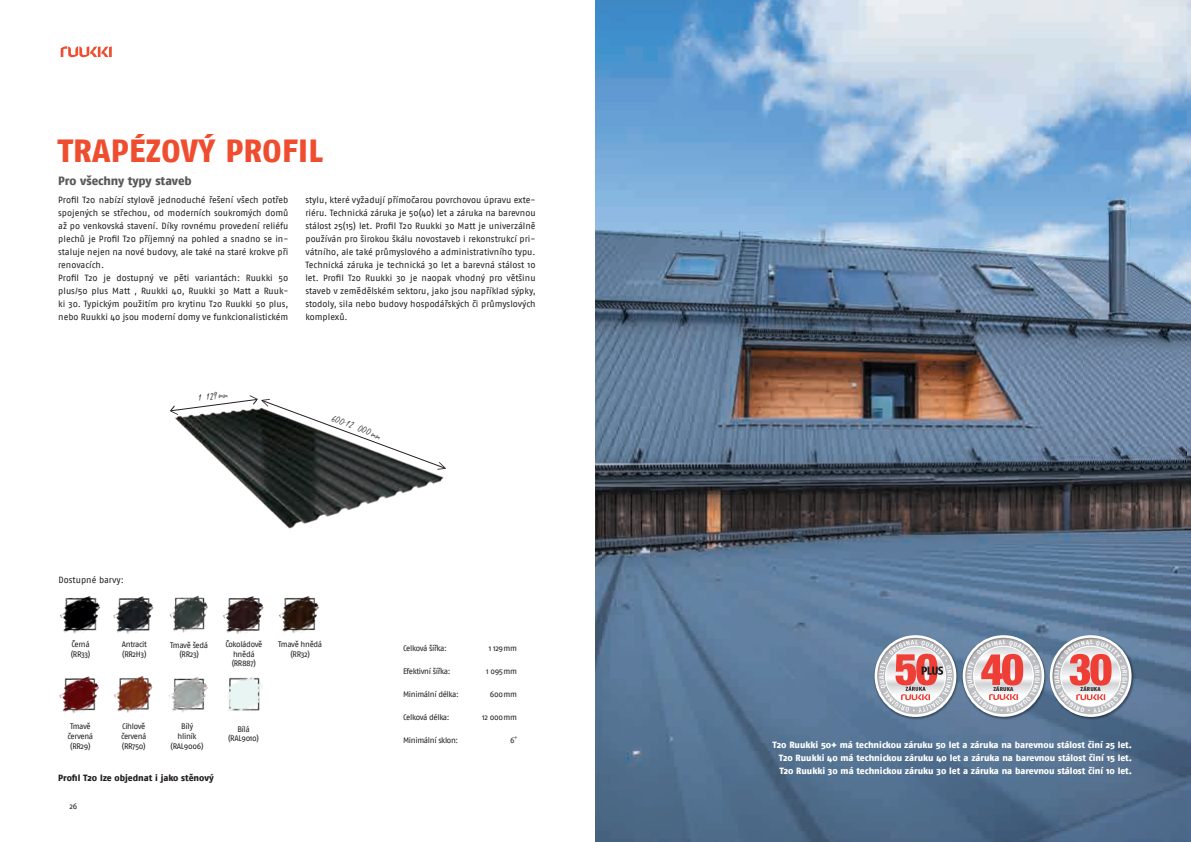
<style>
.page{position:relative;width:1191px;height:842px;background:#fff}
.page>*{position:absolute;margin:0;border:0;box-sizing:border-box;transform-origin:0 0}
.t1{font:800 32px "Fago Pro";letter-spacing:.01em;color:#ef4d2f}
.t2{font:800 12px "Fago Pro";letter-spacing:-.005em;color:#57585a}
.t3{font:10px "Good Foot";color:#231f20}
.t4{font:9px/13px "Fago Pro";letter-spacing:-.005em;color:#231f20}
.t5{font:800 9px/13px "Fago Pro";color:#fff;text-align:justify}
.t6{font:800 9px "Fago Pro";letter-spacing:-.005em;color:#231f20}
.t7{font:8px/9.6px "Fago Pro";letter-spacing:-.045em;color:#231f20;text-align:center}
.t8{font:800 5.6px "Fago OT";letter-spacing:.025em;color:#231f20}
</style>
<div class="page">
<svg style="left:61px;top:46px;width:51px;height:11px"></svg>
<img style="left:595px;top:0;width:596px;height:842px">
<img style="left:170px;top:395px;width:276px;height:134px">
<img style="left:169px;top:677px;width:39px;height:36px">
<img style="left:227px;top:676px;width:35px;height:36px">
<img style="left:279px;top:596px;width:40px;height:38px">
<img style="left:59px;top:676px;width:40px;height:38px">
<img style="left:114px;top:676px;width:39px;height:37px">
<img style="left:113px;top:596px;width:41px;height:38px">
<img style="left:60px;top:596px;width:41px;height:38px">
<img style="left:223px;top:596px;width:41px;height:38px">
<img style="left:169px;top:595px;width:39px;height:38px">
<img style="left:873px;top:634px;width:262px;height:87px">
<div style="left:874px;top:635px;width:82px;height:82px;border:3px solid #fff;border-radius:50%"></div>
<svg style="left:879px;top:640px;width:73px;height:72px"></svg>
<div style="left:962px;top:635px;width:82px;height:82px;border:3px solid #fff;border-radius:50%"></div>
<div style="left:1049px;top:635px;width:82px;height:82px;border:3px solid #fff;border-radius:50%"></div>
<svg style="left:967px;top:640px;width:73px;height:72px"></svg>
<svg style="left:1054px;top:640px;width:73px;height:72px"></svg>
<h1 class="t1" style="left:58px;top:131px;width:267px">TRAPÉZOVÝ PROFIL</h1>
<h2 class="t2" style="left:58px;top:174px;width:135px">Pro všechny typy staveb</h2>
<p class="t4" style="left:58px;top:193px;width:232px">Profil T20 nabízí stylově jednoduché řešení všech potřeb spojených se střechou, od moderních soukromých domů až po venkovská stavení. Díky rovnému provedení reliéfu plechů je Profil T20 příjemný na pohled a snadno se in&shy;staluje nejen na nové budovy, ale také na staré krokve při renovacích.<br>Profil T20 je dostupný ve pěti variantách: Ruukki 50 plus/50 plus Matt , Ruukki 40, Ruukki 30 Matt a Ruuk&shy;ki 30. Typickým použitím pro krytinu T20 Ruukki 50 plus, nebo Ruukki 40 jsou moderní domy ve funkcionalistickém</p>
<p class="t4" style="left:305px;top:193px;width:232px;text-align:justify">stylu, které vyžadují přímočarou povrchovou úpravu exte&shy;riéru. Technická záruka je 50(40) let a záruka na barevnou stálost 25(15) let. Profil T20 Ruukki 30 Matt je univerzálně používán pro širokou škálu novostaveb i rekonstrukcí pri&shy;vátního, ale také průmyslového a administrativního typu.<br>Technická záruka je technická 30 let a barevná stálost 10 let. Profil T20 Ruukki 30 je naopak vhodný pro většinu staveb v zemědělském sektoru, jako jsou například sýpky, stodoly, sila nebo budovy hospodářských či průmyslových komplexů.</p>
<p class="t3" style="left:198px;top:392px;width:31px;rotate:-8deg">1 129 mm</p>
<p class="t3" style="left:334px;top:412px;width:53px;rotate:21deg">600-12 000 mm</p>
<p class="t4" style="left:59px;top:574px;width:67px">Dostupné barvy:</p>
<p class="t7" style="left:71px;top:640px;width:21px;text-align:left">Černá (RR33)</p>
<p class="t7" style="left:122px;top:640px;width:27px;text-align:left">Antracit (RR2H3)</p>
<p class="t7" style="left:170px;top:640px;width:39px">Tmavě šedá (RR23)</p>
<p class="t7" style="left:225px;top:640px;width:39px">Čokoládově hnědá (RR887)</p>
<p class="t7" style="left:278px;top:640px;width:45px">Tmavě hnědá (RR32)</p>
<p class="t7" style="left:68px;top:722px;width:27px">Tmavě červená (RR29)</p>
<p class="t7" style="left:121px;top:722px;width:27px;text-align:left">Cihlově červená (RR750)</p>
<p class="t7" style="left:171px;top:722px;width:34px">Bílý hliník (RAL9006)</p>
<p class="t6" style="left:58px;top:772px;width:157px">Profil T20 lze objednat i jako stěnový</p>
<p class="t7" style="left:69px;top:801px;width:10px">26</p>
<p class="t7" style="left:228px;top:724px;width:33px">Bílá (RAL9010)</p>
<p class="t7" style="left:403px;top:644px;width:45px">Celková šířka:</p>
<p class="t7" style="left:403px;top:667px;width:49px">Efektivní šířka:</p>
<p class="t7" style="left:403px;top:690px;width:57px">Minimální délka:</p>
<p class="t7" style="left:403px;top:713px;width:48px">Celková délka:</p>
<p class="t7" style="left:403px;top:736px;width:57px">Minimální sklon:</p>
<p class="t7" style="left:489px;top:644px;width:30px">1 129mm</p>
<p class="t7" style="left:486px;top:667px;width:32px">1 095mm</p>
<p class="t7" style="left:490px;top:690px;width:29px">600mm</p>
<p class="t7" style="left:482px;top:713px;width:36px">12 000mm</p>
<p class="t7" style="left:510px;top:736px;width:8px">6˚</p>
<p class="t8" style="left:993px;top:685px;width:22px">ZÁRUKA</p>
<p class="t8" style="left:1080px;top:685px;width:22px">ZÁRUKA</p>
<p class="t5" style="left:778px;top:738px;width:355px;text-indent:-6px">T20 Ruukki 50+ má technickou záruku 50 let a záruka na barevnou stálost činí 25 let.<br>T20 Ruukki 40 má technickou záruku 40 let a záruka na barevnou stálost činí 15 let.<br>T20 Ruukki 30 má technickou záruku 30 let a záruka na barevnou stálost činí 10 let.</p>
</div>
